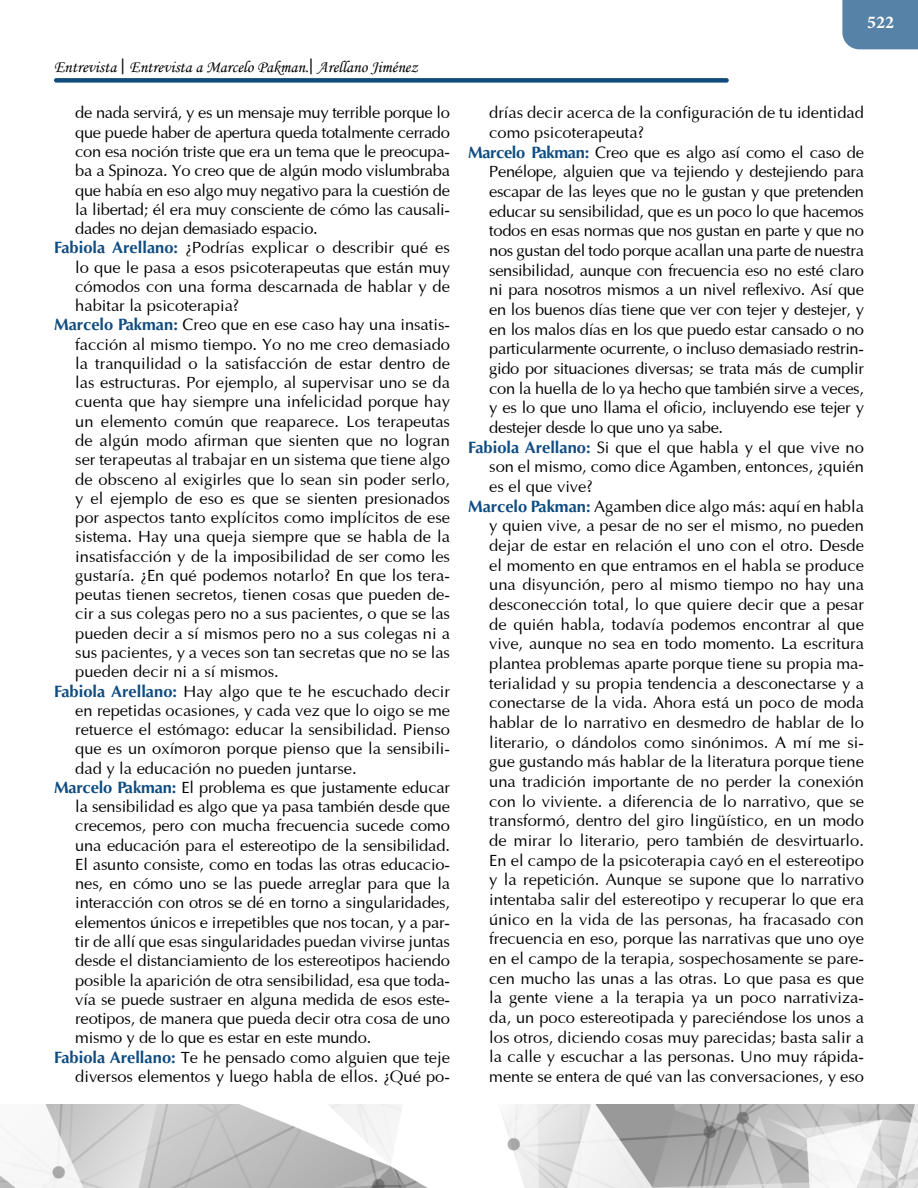
<style>
.page{position:relative;width:918px;height:1188px;background:#fff}
.page>*{position:absolute;margin:0;border:0;box-sizing:border-box;transform-origin:0 0}
.t1{font:700 18px "Minion Pro";color:#fff}
.t2{font:16.5px/19.6px "Optima";color:#000;text-align:justify}
.t3{font:16.5px "Monotype Corsiva";color:#000}
.s1{font-family:"Soberana Sans";font-size:15px}
.s2{font-weight:700;color:#0f4c81}
</style>
<div class="page">
<div style="left:842px;top:0;width:76px;height:49px;background:#5782a7"></div>
<div style="left:54px;top:78px;width:675px;height:5px;background:#0f4c7d;border-radius:2px"></div>
<img style="left:0;top:1104px;width:918px;height:84px">
<p class="t3" style="left:54px;top:57px;width:365px">Entrevista <span class="s1">|</span> Entrevista a Marcelo Pakman.<span class="s1">|</span> Arellano Jiménez</p>
<p class="t2" style="left:75px;top:102px;width:376px;line-height:19.2px">de nada servirá, y es un mensaje muy terrible porque lo que puede haber de apertura queda totalmente cerrado con esa noción triste que era un tema que le preocupa&shy;ba a Spinoza. Yo creo que de algún modo vislumbraba que había en eso algo muy negativo para la cuestión de la libertad; él era muy consciente de cómo las causali&shy;dades no dejan demasiado espacio.</p>
<p class="t2" style="left:75px;top:237px;width:376px;line-height:19.2px;text-indent:-21px"><span class="s2">Fabiola Arellano:</span> ¿Podrías explicar o describir qué es lo que le pasa a esos psicoterapeutas que están muy cómodos con una forma descarnada de hablar y de habitar la psicoterapia?</p>
<p class="t2" style="left:75px;top:314px;width:376px;line-height:19.2px;text-indent:-21px"><span class="s2">Marcelo Pakman:</span> Creo que en ese caso hay una insatis&shy;facción al mismo tiempo. Yo no me creo demasiado la tranquilidad o la satisfacción de estar dentro de las estructuras. Por ejemplo, al supervisar uno se da cuenta que hay siempre una infelicidad porque hay un elemento común que reaparece. Los terapeutas de algún modo afirman que sienten que no logran ser terapeutas al trabajar en un sistema que tiene algo de obsceno al exigirles que lo sean sin poder serlo, y el ejemplo de eso es que se sienten presionados por aspectos tanto explícitos como implícitos de ese sistema. Hay una queja siempre que se habla de la insatisfacción y de la imposibilidad de ser como les gustaría. ¿En qué podemos notarlo? En que los tera&shy;peutas tienen secretos, tienen cosas que pueden de&shy;cir a sus colegas pero no a sus pacientes, o que se las pueden decir a sí mismos pero no a sus colegas ni a sus pacientes, y a veces son tan secretas que no se las pueden decir ni a sí mismos.</p>
<p class="t2" style="left:75px;top:680px;width:376px;line-height:19.2px;text-indent:-21px"><span class="s2">Fabiola Arellano:</span> Hay algo que te he escuchado decir en repetidas ocasiones, y cada vez que lo oigo se me retuerce el estómago: educar la sensibilidad. Pienso que es un oxímoron porque pienso que la sensibili&shy;dad y la educación no pueden juntarse.</p>
<p class="t2" style="left:75px;top:776px;width:376px;line-height:19.2px;text-indent:-21px"><span class="s2">Marcelo Pakman:</span> El problema es que justamente educar la sensibilidad es algo que ya pasa también desde que crecemos, pero con mucha frecuencia sucede como una educación para el estereotipo de la sensibilidad.<br>El asunto consiste, como en todas las otras educacio&shy;nes, en cómo uno se las puede arreglar para que la interacción con otros se dé en torno a singularidades, elementos únicos e irrepetibles que nos tocan, y a par&shy;tir de allí que esas singularidades puedan vivirse juntas desde el distanciamiento de los estereotipos haciendo posible la aparición de otra sensibilidad, esa que toda&shy;vía se puede sustraer en alguna medida de esos este&shy;reotipos, de manera que pueda decir otra cosa de uno mismo y de lo que es estar en este mundo.</p>
<p class="t2" style="left:54px;top:1046px;width:398px;line-height:19.2px;text-align:right"><span class="s2">Fabiola Arellano:</span> Te he pensado como alguien que teje diversos elementos y luego habla de ellos. ¿Qué po-</p>
<p class="t1" style="left:867px;top:10px;width:28px">522</p>
<p class="t2" style="left:489px;top:102px;width:376px">drías decir acerca de la configuración de tu identidad como psicoterapeuta?</p>
<p class="t2" style="left:489px;top:141px;width:376px;text-indent:-21px"><span class="s2">Marcelo Pakman:</span> Creo que es algo así como el caso de Penélope, alguien que va tejiendo y destejiendo para escapar de las leyes que no le gustan y que pretenden educar su sensibilidad, que es un poco lo que hacemos todos en esas normas que nos gustan en parte y que no nos gustan del todo porque acallan una parte de nuestra sensibilidad, aunque con frecuencia eso no esté claro ni para nosotros mismos a un nivel reflexivo. Así que en los buenos días tiene que ver con tejer y destejer, y en los malos días en los que puedo estar cansado o no particularmente ocurrente, o incluso demasiado restrin&shy;gido por situaciones diversas; se trata más de cumplir con la huella de lo ya hecho que también sirve a veces, y es lo que uno llama el oficio, incluyendo ese tejer y destejer desde lo que uno ya sabe.</p>
<p class="t2" style="left:489px;top:436px;width:376px;text-indent:-21px"><span class="s2">Fabiola Arellano:</span> Si que el que habla y el que vive no son el mismo, como dice Agamben, entonces, ¿quién es el que vive?</p>
<p class="t2" style="left:489px;top:495px;width:376px;text-indent:-21px"><span class="s2">Marcelo Pakman:</span> Agamben dice algo más: aquí en habla y quien vive, a pesar de no ser el mismo, no pueden dejar de estar en relación el uno con el otro. Desde el momento en que entramos en el habla se produce una disyunción, pero al mismo tiempo no hay una desconección total, lo que quiere decir que a pesar de quién habla, todavía podemos encontrar al que vive, aunque no sea en todo momento. La escritura plantea problemas aparte porque tiene su propia ma&shy;terialidad y su propia tendencia a desconectarse y a conectarse de la vida. Ahora está un poco de moda hablar de lo narrativo en desmedro de hablar de lo literario, o dándolos como sinónimos. A mí me si&shy;gue gustando más hablar de la literatura porque tiene una tradición importante de no perder la conexión con lo viviente. a diferencia de lo narrativo, que se transformó, dentro del giro lingüístico, en un modo de mirar lo literario, pero también de desvirtuarlo.<br>En el campo de la psicoterapia cayó en el estereotipo y la repetición. Aunque se supone que lo narrativo intentaba salir del estereotipo y recuperar lo que era único en la vida de las personas, ha fracasado con frecuencia en eso, porque las narrativas que uno oye en el campo de la terapia, sospechosamente se pare&shy;cen mucho las unas a las otras. Lo que pasa es que la gente viene a la terapia ya un poco narrativiza&shy;da, un poco estereotipada y pareciéndose los unos a los otros, diciendo cosas muy parecidas; basta salir a la calle y escuchar a las personas. Uno muy rápida&shy;mente se entera de qué van las conversaciones, y eso</p>
</div>
